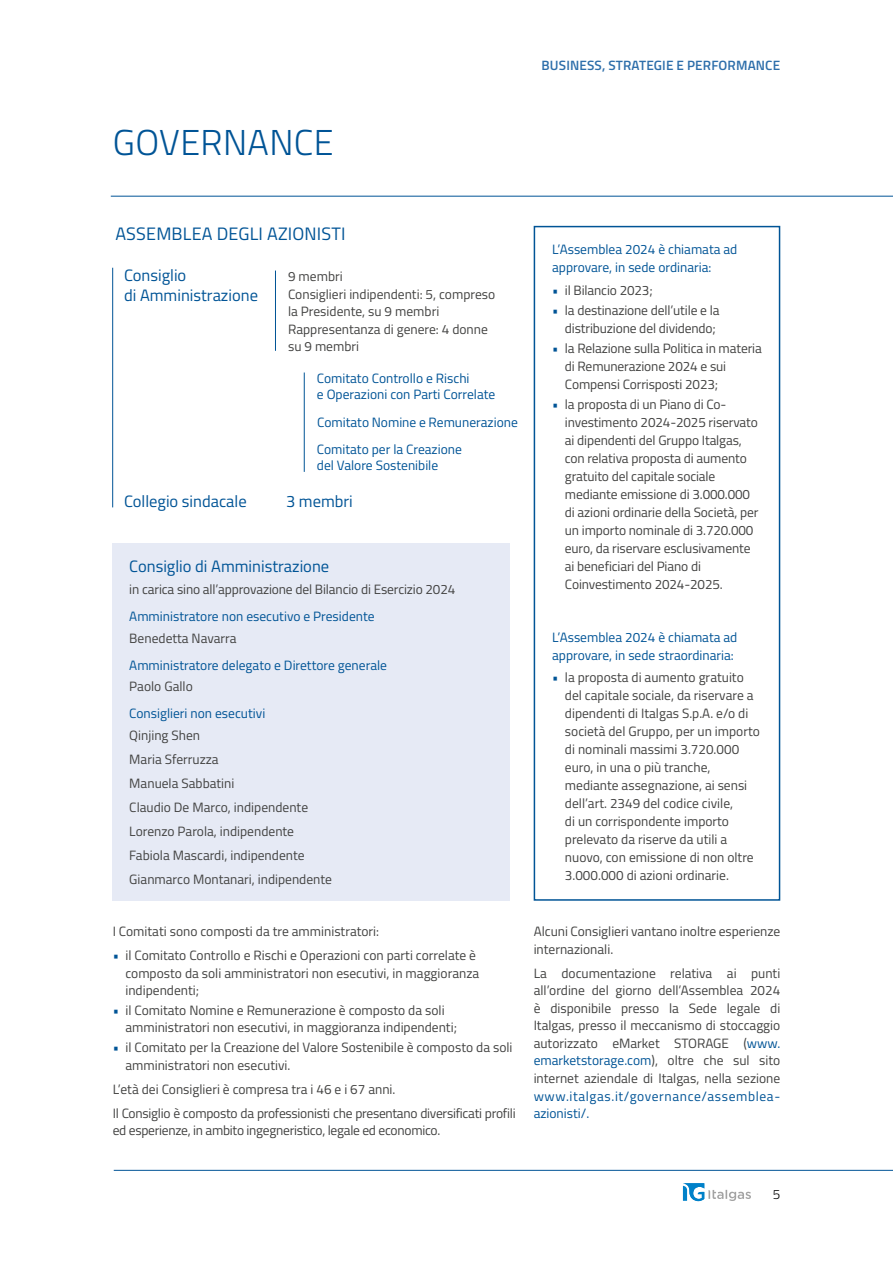
<style>
.page{position:relative;width:893px;height:1263px;background:#fff}
.page>*{position:absolute;margin:0;border:0;box-sizing:border-box;transform-origin:0 0}
.t1{font:300 36px "Titillium";letter-spacing:.01em;color:#005496}
.H4_-_no_nidi{font:18px "Titillium";letter-spacing:.01em;color:#005496}
.H5_-_no_nidi{font:16.5px/19.8px "Titillium";color:#005496}
.body{font:13.5px/18px "Titillium";color:#424241}
.H6_-_no_nidi{font:13.5px/16.2px "Titillium";color:#005496}
.body_sx{font:13.5px/17.5px "Titillium";color:#424241}
.body_-_20{font:13.5px/17.5px "Titillium";letter-spacing:-.02em;color:#424241}
.t2{font:600 13.5px "Titillium";letter-spacing:.01em;color:#2d6eaa}
.t3{font:300 13.5px "Titillium";color:#000}
.s1{color:#005496}
</style>
<div class="page">
<hr style="left:114px;top:1170px;width:779px;height:1px;background:#005496">
<svg style="left:683px;top:1183px;width:68px;height:18px"></svg>
<hr style="left:111px;top:196px;width:782px;height:1px;background:#005496">
<hr style="left:112px;top:268px;width:1px;height:239px;background:#005496">
<hr style="left:275px;top:271px;width:1px;height:80px;background:#005496">
<hr style="left:304px;top:372px;width:1px;height:100px;background:#005496">
<div style="left:112px;top:543px;width:398px;height:358px;background:#e6eaf5"></div>
<div style="left:534px;top:226px;width:246px;height:675px;border:2px solid #005496"></div>
<h2 class="t1" style="left:113px;top:116px;width:222px">GOVERNANCE</h2>
<p class="t2" style="left:542px;top:55px;width:240px">BUSINESS, STRATEGIE E PERFORMANCE</p>
<p class="H4_-_no_nidi" style="left:116px;top:220px;width:231px">ASSEMBLEA DEGLI AZIONISTI</p>
<p class="H5_-_no_nidi" style="left:124px;top:264px;width:135px">Consiglio<br>di Amministrazione</p>
<p class="body_sx" style="left:288px;top:267px;width:209px">9 membri<br>Consiglieri indipendenti: 5, compreso la Presidente, su 9 membri<br>Rappresentanza di genere: 4 donne su 9 membri</p>
<p class="H6_-_no_nidi" style="left:317px;top:369px;width:180px">Comitato Controllo e Rischi<br>e Operazioni con Parti Correlate</p>
<p class="H6_-_no_nidi" style="left:317px;top:414px;width:202px">Comitato Nomine e Remunerazione</p>
<p class="H6_-_no_nidi" style="left:317px;top:440px;width:147px">Comitato per la Creazione del Valore Sostenibile</p>
<p class="H5_-_no_nidi" style="left:124px;top:491px;width:124px">Collegio sindacale</p>
<p class="H5_-_no_nidi" style="left:286px;top:491px;width:68px">3 membri</p>
<p class="H5_-_no_nidi" style="left:129px;top:556px;width:201px">Consiglio di Amministrazione</p>
<p class="body_sx" style="left:129px;top:580px;width:328px">in carica sino all’approvazione del Bilancio di Esercizio 2024</p>
<p class="H6_-_no_nidi" style="left:129px;top:607px;width:247px">Amministratore non esecutivo e Presidente</p>
<p class="body" style="left:129px;top:628px;width:109px">Benedetta Navarra</p>
<p class="H6_-_no_nidi" style="left:129px;top:656px;width:259px">Amministratore delegato e Direttore generale</p>
<p class="body" style="left:129px;top:677px;width:65px">Paolo Gallo</p>
<p class="H6_-_no_nidi" style="left:129px;top:705px;width:137px">Consiglieri non esecutivi</p>
<p class="body" style="left:129px;top:726px;width:72px">Qinjing Shen</p>
<p class="body" style="left:129px;top:750px;width:91px">Maria Sferruzza</p>
<p class="body" style="left:129px;top:773px;width:107px">Manuela Sabbatini</p>
<p class="body" style="left:129px;top:797px;width:180px">Claudio De Marco, indipendente</p>
<p class="body" style="left:129px;top:821px;width:166px">Lorenzo Parola, indipendente</p>
<p class="body" style="left:129px;top:845px;width:177px">Fabiola Mascardi, indipendente</p>
<p class="body" style="left:129px;top:869px;width:204px">Gianmarco Montanari, indipendente</p>
<p class="body" style="left:113px;top:922px;width:268px">I Comitati sono composti da tre amministratori:</p>
<p class="body" style="left:125px;top:946px;width:355px;line-height:17.5px;text-indent:-13px"><span class="s1">•</span> il Comitato Controllo e Rischi e Operazioni con parti correlate è composto da soli amministratori non esecutivi, in maggioranza indipendenti;</p>
<p class="body" style="left:125px;top:1001px;width:333px;line-height:17.5px;text-indent:-13px"><span class="s1">•</span> il Comitato Nomine e Remunerazione è composto da soli amministratori non esecutivi, in maggioranza indipendenti;</p>
<p class="body" style="left:125px;top:1038px;width:389px;line-height:17.5px;text-indent:-13px"><span class="s1">•</span> il Comitato per la Creazione del Valore Sostenibile è composto da soli amministratori non esecutivi.</p>
<p class="body" style="left:113px;top:1079px;width:284px">L’età dei Consiglieri è compresa tra i 46 e i 67 anni.</p>
<p class="body_-_20" style="left:113px;top:1103px;width:404px">Il Consiglio è composto da professionisti che presentano diversificati profili ed esperienze, in ambito ingegneristico, legale ed economico.</p>
<p class="H6_-_no_nidi" style="left:552px;top:240px;width:187px;line-height:18px">L’Assemblea 2024 è chiamata ad approvare, in sede ordinaria:</p>
<p class="body" style="left:552px;top:280px;width:102px"><span class="s1">•</span> il Bilancio 2023;</p>
<p class="body" style="left:552px;top:300px;width:169px;text-align:right"><span class="s1">•</span> la destinazione dell’utile e la distribuzione del dividendo;</p>
<p class="body" style="left:565px;top:339px;width:198px;text-indent:-13px"><span class="s1">•</span> la Relazione sulla Politica in materia di Remunerazione 2024 e sui<br>Compensi Corrisposti 2023;</p>
<p class="body" style="left:565px;top:395px;width:195px;text-indent:-13px"><span class="s1">•</span> la proposta di un Piano di Co&shy;investimento 2024-2025 riservato ai dipendenti del Gruppo Italgas, con relativa proposta di aumento gratuito del capitale sociale mediante emissione di 3.000.000 di azioni ordinarie della Società, per un importo nominale di 3.720.000 euro, da riservare esclusivamente ai beneficiari del Piano di<br>Coinvestimento 2024-2025.</p>
<p class="H6_-_no_nidi" style="left:552px;top:628px;width:187px;line-height:18px">L’Assemblea 2024 è chiamata ad approvare, in sede straordinaria:</p>
<p class="body" style="left:565px;top:668px;width:197px;text-indent:-13px"><span class="s1">•</span> la proposta di aumento gratuito del capitale sociale, da riservare a dipendenti di Italgas S.p.A. e/o di società del Gruppo, per un importo di nominali massimi 3.720.000 euro, in una o più tranche, mediante assegnazione, ai sensi dell’art. 2349 del codice civile,<br>di un corrispondente importo prelevato da riserve da utili a nuovo, con emissione di non oltre<br>3.000.000 di azioni ordinarie.</p>
<p class="body" style="left:534px;top:922px;width:248px;line-height:17.5px">Alcuni Consiglieri vantano inoltre esperienze internazionali.</p>
<p class="body" style="left:534px;top:963px;width:248px;line-height:17.5px;text-align:justify">La documentazione relativa ai punti all’ordine del giorno dell’Assemblea 2024 è disponibile presso la Sede legale di Italgas, presso il meccanismo di stoccaggio autorizzato eMarket STORAGE (<span class="s1">www. emarketstorage.com</span>), oltre che sul sito internet aziendale di Italgas, nella sezione <span class="s1">www.italgas.it/governance/assemblea&shy;azionisti/.</span></p>
<p class="t3" style="left:773px;top:1184px;width:9px">5</p>
</div>
